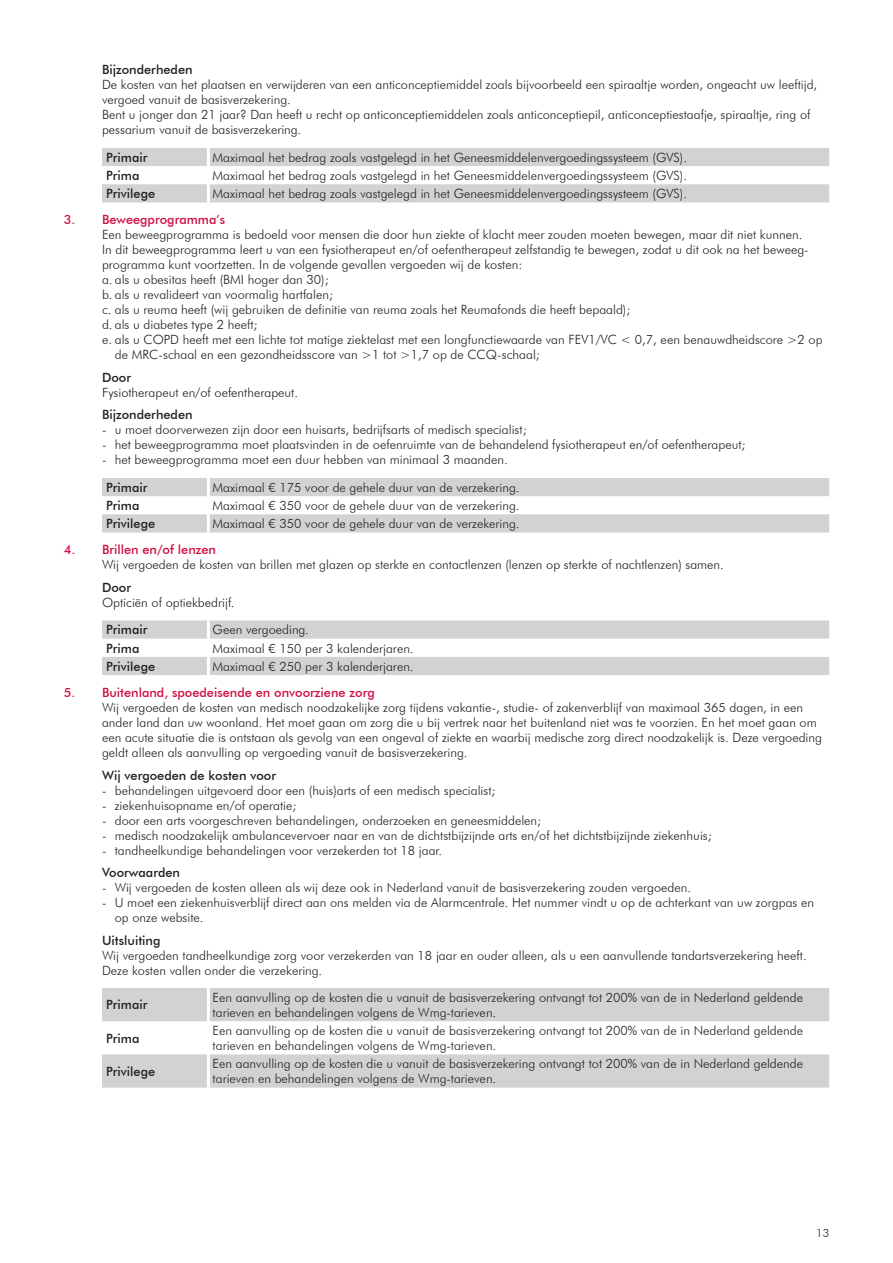
<style>
.page{position:relative;width:893px;height:1263px;background:#fff}
.page>*{position:absolute;margin:0;border:0;box-sizing:border-box;transform-origin:0 0}
.Subbody{font:300 12.75px/15px "Futura BT";color:#231f20}
.Opsomming_L2{font:300 12.75px/15px "Futura BT";color:#231f20}
.Tabel_-_Vergoeding{font:300 12.75px/15px "Futura BT";color:#231f20}
.Tabel_-_Dekkingsname{font:500 12.75px "Futura BT";color:#231f20}
.Artikel_-_Subkop{font:500 12.75px "Futura BT";color:#231f20}
.t1{font:500 12.75px "Futura BT";color:#d10e40}
.t2{font:300 11.25px "Futura BT";color:#231f20}
</style>
<div class="page">
<svg style="left:102px;top:148px;width:727px;height:54px"></svg>
<hr style="left:207px;top:148px;width:3px;height:18px;background:#fff">
<hr style="left:207px;top:166px;width:3px;height:18px;background:#fff">
<hr style="left:207px;top:184px;width:3px;height:18px;background:#fff">
<svg style="left:102px;top:478px;width:727px;height:54px"></svg>
<hr style="left:207px;top:478px;width:3px;height:18px;background:#fff">
<hr style="left:207px;top:496px;width:3px;height:18px;background:#fff">
<hr style="left:207px;top:514px;width:3px;height:18px;background:#fff">
<svg style="left:102px;top:620px;width:727px;height:55px"></svg>
<hr style="left:207px;top:620px;width:3px;height:19px;background:#fff">
<hr style="left:207px;top:639px;width:3px;height:18px;background:#fff">
<hr style="left:207px;top:657px;width:3px;height:18px;background:#fff">
<svg style="left:102px;top:988px;width:727px;height:99px;fill:#d1d2d4"></svg>
<hr style="left:207px;top:988px;width:3px;height:33px;background:#fff">
<hr style="left:207px;top:1021px;width:3px;height:33px;background:#fff">
<hr style="left:207px;top:1054px;width:3px;height:33px;background:#fff">
<p class="Artikel_-_Subkop" style="left:102px;top:62px;width:92px">Bijzonderheden</p>
<p class="Subbody" style="left:102px;top:77px;width:717px">De kosten van het plaatsen en verwijderen van een anticonceptiemiddel zoals bijvoorbeeld een spiraaltje worden, ongeacht uw leeftijd, vergoed vanuit de basisverzekering.</p>
<p class="Subbody" style="left:102px;top:107px;width:710px">Bent u jonger dan 21 jaar? Dan heeft u recht op anticonceptiemiddelen zoals anticonceptiepil, anticonceptiestaafje, spiraaltje, ring of pessarium vanuit de basisverzekering.</p>
<p class="Tabel_-_Dekkingsname" style="left:106px;top:150px;width:43px">Primair</p>
<p class="Tabel_-_Vergoeding" style="left:213px;top:150px;width:476px">Maximaal het bedrag zoals vastgelegd in het Geneesmiddelenvergoedingssysteem (GVS).</p>
<p class="Tabel_-_Dekkingsname" style="left:106px;top:168px;width:35px">Prima</p>
<p class="Tabel_-_Vergoeding" style="left:213px;top:168px;width:476px">Maximaal het bedrag zoals vastgelegd in het Geneesmiddelenvergoedingssysteem (GVS).</p>
<p class="Tabel_-_Dekkingsname" style="left:106px;top:186px;width:50px">Privilege</p>
<p class="Tabel_-_Vergoeding" style="left:213px;top:186px;width:476px">Maximaal het bedrag zoals vastgelegd in het Geneesmiddelenvergoedingssysteem (GVS).</p>
<p class="t1" style="left:64px;top:212px;width:163px">3. Beweegprogramma’s</p>
<p class="Subbody" style="left:102px;top:227px;width:706px">Een beweegprogramma is bedoeld voor mensen die door hun ziekte of klacht meer zouden moeten bewegen, maar dit niet kunnen.<br>In dit beweegprogramma leert u van een fysiotherapeut en/of oefentherapeut zelfstandig te bewegen, zodat u dit ook na het beweeg&shy;programma kunt voortzetten. In de volgende gevallen vergoeden wij de kosten:</p>
<p class="Opsomming_L2" style="left:102px;top:272px;width:228px">a. als u obesitas heeft (BMI hoger dan 30);</p>
<p class="Opsomming_L2" style="left:102px;top:287px;width:233px">b. als u revalideert van voormalig hartfalen;</p>
<p class="Opsomming_L2" style="left:102px;top:302px;width:530px">c. als u reuma heeft (wij gebruiken de definitie van reuma zoals het Reumafonds die heeft bepaald);</p>
<p class="Opsomming_L2" style="left:102px;top:317px;width:157px">d. als u diabetes type 2 heeft;</p>
<p class="Opsomming_L2" style="left:115px;top:332px;width:709px;text-indent:-13px">e. als u COPD heeft met een lichte tot matige ziektelast met een longfunctiewaarde van FEV1/VC &lt; 0,7, een benauwdheidscore &gt;2 op de MRC-schaal en een gezondheidsscore van &gt;1 tot &gt;1,7 op de CCQ-schaal;</p>
<p class="Artikel_-_Subkop" style="left:102px;top:370px;width:31px">Door</p>
<p class="Subbody" style="left:102px;top:385px;width:198px">Fysiotherapeut en/of oefentherapeut.</p>
<p class="Artikel_-_Subkop" style="left:102px;top:407px;width:92px">Bijzonderheden</p>
<p class="Opsomming_L2" style="left:102px;top:422px;width:426px">- u moet doorverwezen zijn door een huisarts, bedrijfsarts of medisch specialist;</p>
<p class="Opsomming_L2" style="left:102px;top:437px;width:645px">- het beweegprogramma moet plaatsvinden in de oefenruimte van de behandelend fysiotherapeut en/of oefentherapeut;</p>
<p class="Opsomming_L2" style="left:102px;top:452px;width:407px">- het beweegprogramma moet een duur hebben van minimaal 3 maanden.</p>
<p class="Tabel_-_Dekkingsname" style="left:106px;top:480px;width:43px">Primair</p>
<p class="Tabel_-_Vergoeding" style="left:213px;top:480px;width:308px">Maximaal € 175 voor de gehele duur van de verzekering.</p>
<p class="Tabel_-_Dekkingsname" style="left:106px;top:498px;width:35px">Prima</p>
<p class="Tabel_-_Vergoeding" style="left:213px;top:498px;width:308px">Maximaal € 350 voor de gehele duur van de verzekering.</p>
<p class="Tabel_-_Dekkingsname" style="left:106px;top:516px;width:50px">Privilege</p>
<p class="Tabel_-_Vergoeding" style="left:213px;top:516px;width:308px">Maximaal € 350 voor de gehele duur van de verzekering.</p>
<p class="t1" style="left:64px;top:542px;width:154px">4. Brillen en/of lenzen</p>
<p class="Subbody" style="left:102px;top:557px;width:623px">Wij vergoeden de kosten van brillen met glazen op sterkte en contactlenzen (lenzen op sterkte of nachtlenzen) samen.</p>
<p class="Artikel_-_Subkop" style="left:102px;top:580px;width:31px">Door</p>
<p class="Subbody" style="left:102px;top:595px;width:134px">Opticiën of optiekbedrijf.</p>
<p class="Tabel_-_Dekkingsname" style="left:106px;top:622px;width:43px">Primair</p>
<p class="Tabel_-_Vergoeding" style="left:213px;top:622px;width:98px">Geen vergoeding.</p>
<p class="Tabel_-_Dekkingsname" style="left:106px;top:640px;width:35px">Prima</p>
<p class="Tabel_-_Vergoeding" style="left:213px;top:640px;width:203px">Maximaal € 150 per 3 kalenderjaren.</p>
<p class="Tabel_-_Dekkingsname" style="left:106px;top:658px;width:50px">Privilege</p>
<p class="Tabel_-_Vergoeding" style="left:213px;top:659px;width:203px">Maximaal € 250 per 3 kalenderjaren.</p>
<p class="t1" style="left:64px;top:685px;width:313px">5. Buitenland, spoedeisende en onvoorziene zorg</p>
<p class="Subbody" style="left:102px;top:700px;width:722px">Wij vergoeden de kosten van medisch noodzakelijke zorg tijdens vakantie-, studie- of zakenverblijf van maximaal 365 dagen, in een ander land dan uw woonland. Het moet gaan om zorg die u bij vertrek naar het buitenland niet was te voorzien. En het moet gaan om een acute situatie die is ontstaan als gevolg van een ongeval of ziekte en waarbij medische zorg direct noodzakelijk is. Deze vergoeding geldt alleen als aanvulling op vergoeding vanuit de basisverzekering.</p>
<p class="Artikel_-_Subkop" style="left:102px;top:767px;width:176px">Wij vergoeden de kosten voor</p>
<p class="Opsomming_L2" style="left:102px;top:782px;width:395px">- behandelingen uitgevoerd door een (huis)arts of een medisch specialist;</p>
<p class="Opsomming_L2" style="left:102px;top:797px;width:196px">- ziekenhuisopname en/of operatie;</p>
<p class="Opsomming_L2" style="left:102px;top:812px;width:441px">- door een arts voorgeschreven behandelingen, onderzoeken en geneesmiddelen;</p>
<p class="Opsomming_L2" style="left:102px;top:827px;width:611px">- medisch noodzakelijk ambulancevervoer naar en van de dichtstbijzijnde arts en/of het dichtstbijzijnde ziekenhuis;</p>
<p class="Opsomming_L2" style="left:102px;top:842px;width:341px">- tandheelkundige behandelingen voor verzekerden tot 18 jaar.</p>
<p class="Artikel_-_Subkop" style="left:102px;top:865px;width:79px">Voorwaarden</p>
<p class="Opsomming_L2" style="left:102px;top:880px;width:591px">- Wij vergoeden de kosten alleen als wij deze ook in Nederland vanuit de basisverzekering zouden vergoeden.</p>
<p class="Opsomming_L2" style="left:115px;top:895px;width:701px;text-indent:-13px">- U moet een ziekenhuisverblijf direct aan ons melden via de Alarmcentrale. Het nummer vindt u op de achterkant van uw zorgpas en op onze website.</p>
<p class="Artikel_-_Subkop" style="left:102px;top:932px;width:60px">Uitsluiting</p>
<p class="Subbody" style="left:102px;top:947px;width:706px">Wij vergoeden tandheelkundige zorg voor verzekerden van 18 jaar en ouder alleen, als u een aanvullende tandartsverzekering heeft.<br>Deze kosten vallen onder die verzekering.</p>
<p class="Tabel_-_Dekkingsname" style="left:106px;top:997px;width:43px">Primair</p>
<p class="Tabel_-_Vergoeding" style="left:213px;top:990px;width:592px">Een aanvulling op de kosten die u vanuit de basisverzekering ontvangt tot 200% van de in Nederland geldende tarieven en behandelingen volgens de Wmg-tarieven.</p>
<p class="Tabel_-_Dekkingsname" style="left:106px;top:1030px;width:35px">Prima</p>
<p class="Tabel_-_Vergoeding" style="left:213px;top:1023px;width:592px">Een aanvulling op de kosten die u vanuit de basisverzekering ontvangt tot 200% van de in Nederland geldende tarieven en behandelingen volgens de Wmg-tarieven.</p>
<p class="Tabel_-_Dekkingsname" style="left:106px;top:1063px;width:50px">Privilege</p>
<p class="Tabel_-_Vergoeding" style="left:213px;top:1056px;width:592px">Een aanvulling op de kosten die u vanuit de basisverzekering ontvangt tot 200% van de in Nederland geldende tarieven en behandelingen volgens de Wmg-tarieven.</p>
<p class="t2" style="left:816px;top:1226px;width:14px">13</p>
</div>
